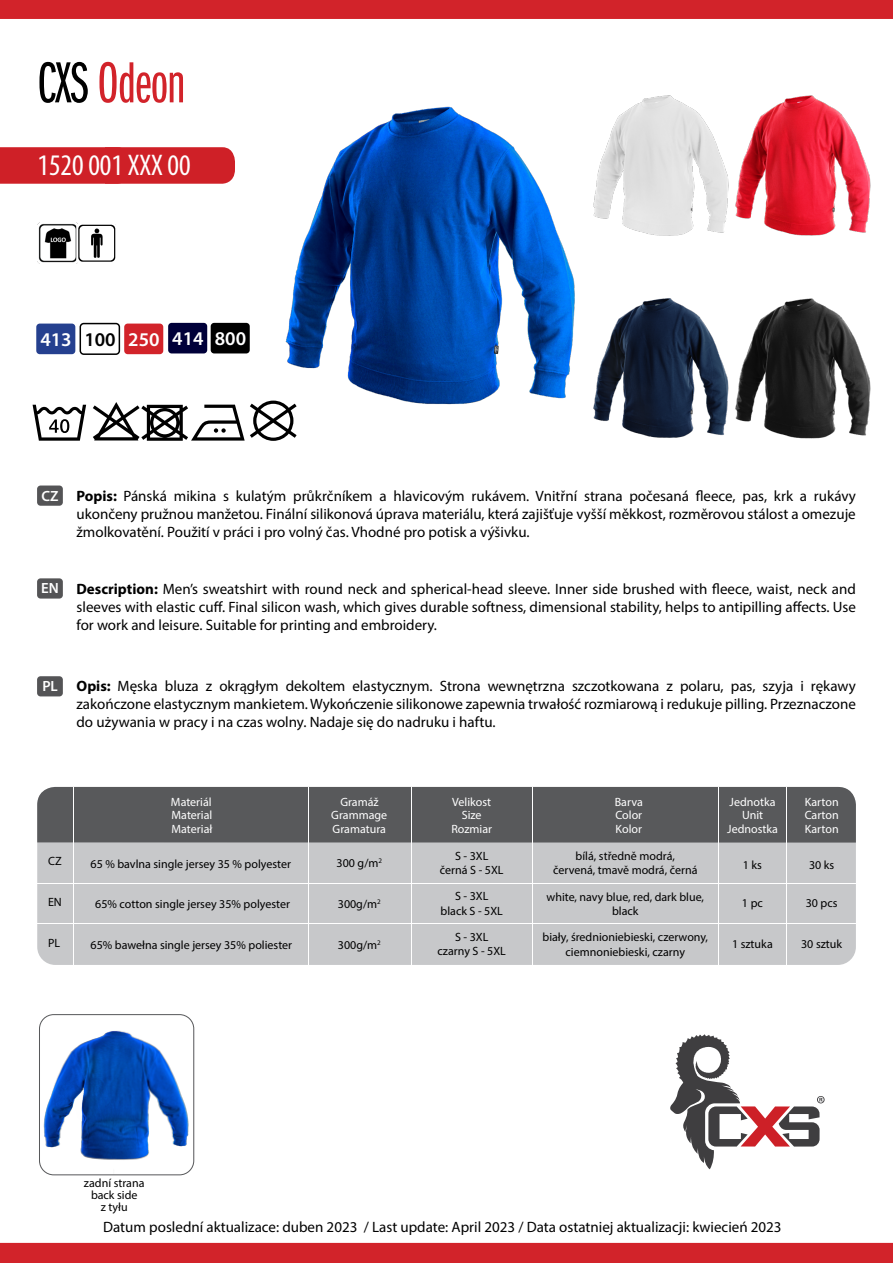
<style>
.page{position:relative;width:893px;height:1263px;background:#fff}
.page>*{position:absolute;margin:0;border:0;box-sizing:border-box;transform-origin:0 0}
.t1{font:60px "Franklin Got Itc DOT Boo Ext Com";letter-spacing:-.01em;color:#d2232a}
.t2{font:condensed 30px "Myriad Pro";color:#fff}
.t3{font:600 19.5px "Myriad Pro";color:#fff}
.t4{font:15px/18px "Myriad Pro";color:#000;text-align:justify}
.t5{font:600 14.85px "Myriad Pro";color:#fff}
.t6{font:12px/14.4px "Myriad Pro";color:#000;text-align:center}
.t7{font:12px "Myriad Pro";color:#fff}
.s1{color:#000}
.s2{font-weight:700}
</style>
<div class="page">
<div style="left:0;top:147px;width:235px;height:37px;background:#cf2027"></div>
<img style="left:270px;top:106px;width:305px;height:299px">
<div style="left:80px;top:323px;width:40px;height:32px;border:2px solid #000;border-radius:3px"></div>
<div style="left:124px;top:324px;width:39px;height:30px;background:#d2232a;border-radius:3px"></div>
<div style="left:168px;top:323px;width:39px;height:30px;background:#000039;border-radius:3px"></div>
<div style="left:211px;top:323px;width:39px;height:30px;background:#000;border-radius:3px"></div>
<img style="left:593px;top:95px;width:132px;height:141px">
<img style="left:593px;top:298px;width:132px;height:140px">
<img style="left:725px;top:298px;width:146px;height:141px">
<div style="left:36px;top:324px;width:39px;height:30px;background:#25408f;border-radius:3px"></div>
<img style="left:725px;top:95px;width:146px;height:141px">
<svg style="left:670px;top:1034px;width:155px;height:135px"></svg>
<div style="left:37px;top:485px;width:26px;height:21px;background:#545456;border-radius:3px"></div>
<div style="left:37px;top:578px;width:26px;height:21px;background:#545456;border-radius:3px"></div>
<div style="left:37px;top:676px;width:26px;height:20px;background:#545456;border-radius:3px"></div>
<div style="left:0;top:0;width:893px;height:19px;background:#d2232a"></div>
<div style="left:0;top:1243px;width:893px;height:20px;background:#d2232a"></div>
<img style="left:37px;top:223px;width:39px;height:41px">
<svg style="left:76px;top:223px;width:40px;height:41px"></svg>
<svg style="left:33px;top:405px;width:53px;height:36px"></svg>
<svg style="left:93px;top:401px;width:204px;height:40px"></svg>
<img style="left:39px;top:1015px;width:155px;height:160px">
<div style="left:39px;top:1014px;width:155px;height:161px;border:1px solid #58595b;border-radius:14px"></div>
<div style="left:37px;top:787px;width:819px;height:178px;background:#c7c8ca;border-radius:18px"></div>
<div style="left:37px;top:787px;width:819px;height:55px;background:#58595b"></div>
<hr style="left:718px;top:787px;width:1px;height:178px;background:#fff">
<hr style="left:532px;top:787px;width:1px;height:178px;background:#fff">
<hr style="left:411px;top:787px;width:1px;height:178px;background:#fff">
<hr style="left:309px;top:787px;width:1px;height:178px;background:#fff">
<hr style="left:73px;top:787px;width:1px;height:178px;background:#fff">
<hr style="left:37px;top:923px;width:819px;height:1px;background:#fff">
<hr style="left:37px;top:883px;width:819px;height:1px;background:#fff">
<hr style="left:787px;top:787px;width:1px;height:178px;background:#fff">
<h1 class="t1" style="left:37px;top:51px;width:149px"><span class="s1">CXS</span> Odeon</h1>
<h2 class="t2" style="left:38px;top:147px;width:155px">1520 001 XXX 00</h2>
<h3 class="t3" style="left:40px;top:327px;width:207px">413 <span class="s1">100</span> 250 414 800</h3>
<p class="t5" style="left:42px;top:486px;width:19px">CZ</p>
<p class="t5" style="left:41px;top:579px;width:19px">EN</p>
<p class="t4" style="left:77px;top:486px;width:781px"><span class="s2">Popis:</span> Pánská mikina s kulatým průkrčníkem a hlavicovým rukávem. Vnitřní strana počesaná fleece, pas, krk a rukávy ukončeny pružnou manžetou. Finální silikonová úprava materiálu, která zajišťuje vyšší měkkost, rozměrovou stálost a omezuje žmolkovatění. Použití v práci i pro volný čas. Vhodné pro potisk a výšivku.</p>
<p class="t4" style="left:77px;top:579px;width:781px"><span class="s2">Description:</span> Men’s sweatshirt with round neck and spherical-head sleeve. Inner side brushed with fleece, waist, neck and sleeves with elastic cuff. Final silicon wash, which gives durable softness, dimensional stability, helps to antipilling affects. Use for work and leisure. Suitable for printing and embroidery.</p>
<p class="t5" style="left:42px;top:677px;width:17px">PL</p>
<p class="t4" style="left:77px;top:677px;width:781px"><span class="s2">Opis:</span> Męska bluza z okrągłym dekoltem elastycznym. Strona wewnętrzna szczotkowana z polaru, pas, szyja i rękawy zakończone elastycznym mankietem. Wykończenie silikonowe zapewnia trwałość rozmiarową i redukuje pilling. Przeznaczone do używania w pracy i na czas wolny. Nadaje się do nadruku i haftu.</p>
<p class="t7" style="left:171px;top:794px;width:42px">Materiál</p>
<p class="t7" style="left:172px;top:808px;width:42px">Material</p>
<p class="t7" style="left:172px;top:822px;width:42px">Materiał</p>
<p class="t7" style="left:340px;top:794px;width:40px">Gramáž</p>
<p class="t7" style="left:333px;top:821px;width:55px">Gramatura</p>
<p class="t7" style="left:331px;top:808px;width:57px">Grammage</p>
<p class="t7" style="left:452px;top:794px;width:40px">Velikost</p>
<p class="t7" style="left:451px;top:821px;width:42px">Rozmiar</p>
<p class="t7" style="left:462px;top:808px;width:21px">Size</p>
<p class="t7" style="left:615px;top:794px;width:30px">Barva</p>
<p class="t7" style="left:616px;top:821px;width:28px">Kolor</p>
<p class="t7" style="left:615px;top:808px;width:28px">Color</p>
<p class="t7" style="left:730px;top:794px;width:48px">Jednotka</p>
<p class="t7" style="left:727px;top:821px;width:52px">Jednostka</p>
<p class="t7" style="left:742px;top:808px;width:23px">Unit</p>
<p class="t7" style="left:805px;top:794px;width:35px">Karton</p>
<p class="t7" style="left:805px;top:821px;width:35px">Karton</p>
<p class="t7" style="left:805px;top:808px;width:36px">Carton</p>
<p class="t6" style="left:48px;top:854px;width:15px">CZ</p>
<p class="t6" style="left:91px;top:856px;width:202px">65 % bavlna single jersey 35 % polyester</p>
<p class="t6" style="left:337px;top:856px;width:47px">300 g/m<sup>2</sup></p>
<p class="t6" style="left:48px;top:894px;width:15px">EN</p>
<p class="t6" style="left:95px;top:896px;width:196px">65% cotton single jersey 35% polyester</p>
<p class="t6" style="left:338px;top:896px;width:44px">300g/m<sup>2</sup></p>
<p class="t6" style="left:48px;top:935px;width:14px">PL</p>
<p class="t6" style="left:91px;top:937px;width:203px">65% bawełna single jersey 35% poliester</p>
<p class="t6" style="left:338px;top:937px;width:44px">300g/m<sup>2</sup></p>
<p class="t6" style="left:440px;top:848px;width:65px">S - 3XL černá S - 5XL</p>
<p class="t6" style="left:441px;top:889px;width:64px">S - 3XL black S - 5XL</p>
<p class="t6" style="left:438px;top:929px;width:70px">S - 3XL czarny S - 5XL</p>
<p class="t6" style="left:553px;top:848px;width:146px">bílá, středně modrá, červená, tmavě modrá, černá</p>
<p class="t6" style="left:546px;top:889px;width:159px">white, navy blue, red, dark blue, black</p>
<p class="t6" style="left:542px;top:930px;width:167px">biały, średnioniebieski, czerwony, ciemnoniebieski, czarny</p>
<p class="t6" style="left:743px;top:858px;width:21px">1 ks</p>
<p class="t6" style="left:742px;top:896px;width:22px">1 pc</p>
<p class="t6" style="left:732px;top:937px;width:42px">1 sztuka</p>
<p class="t6" style="left:809px;top:858px;width:27px">30 ks</p>
<p class="t6" style="left:806px;top:896px;width:33px">30 pcs</p>
<p class="t6" style="left:801px;top:937px;width:42px">30 sztuk</p>
<p class="t6" style="left:84px;top:1177px;width:62px;line-height:12px">zadní strana back side<br>z tyłu</p>
<p class="t4" style="left:103px;top:1218px;width:680px">Datum poslední aktualizace: duben 2023 / Last update: April 2023 / Data ostatniej aktualizacji: kwiecień 2023</p>
</div>
